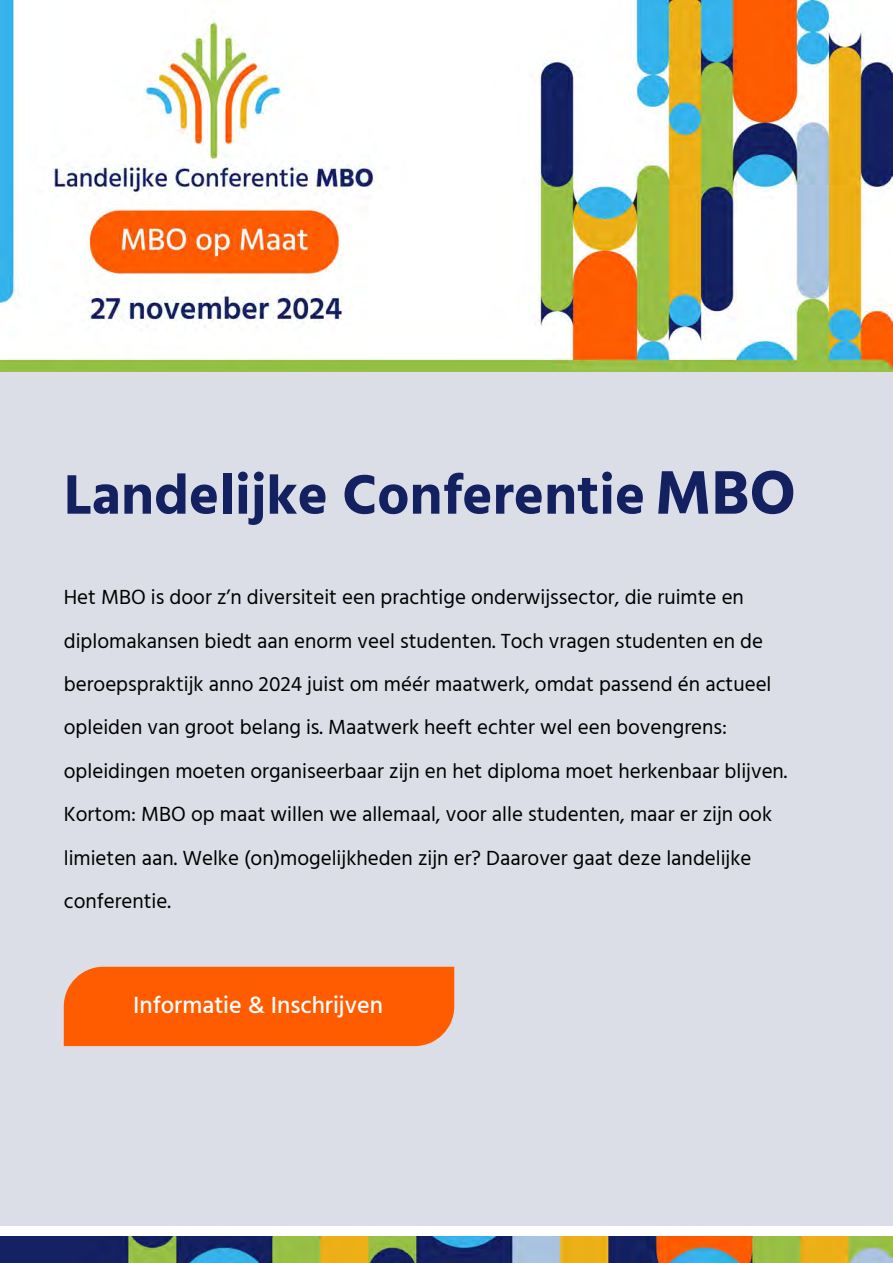
<style>
.page{position:relative;width:893px;height:1263px;background:#fff}
.page>*{position:absolute;margin:0;border:0;box-sizing:border-box;transform-origin:0 0}
.t1{font:700 57px "Hind";color:#142160}
.t2{font:500 24px "Hind";color:#fff}
.t3{font:21px/43.5px "Hind";color:#000}
.s1{font-size:63px}
</style>
<div class="page">
<img style="left:0;top:0;width:893px;height:372px">
<div style="left:0;top:372px;width:893px;height:853px;background:#dcdee7"></div>
<div style="left:64px;top:967px;width:390px;height:79px;background:#ff5c00"></div>
<img style="left:0;top:1237px;width:893px;height:26px">
<h1 class="t1" style="left:64px;top:461px;width:733px">Landelijke Conferentie <span class="s1">MBO</span></h1>
<p class="t3" style="left:64px;top:576px;width:725px">Het MBO is door z’n diversiteit een prachtige onderwijssector, die ruimte en diplomakansen biedt aan enorm veel studenten. Toch vragen studenten en de beroepspraktijk anno 2024 juist om méér maatwerk, omdat passend én actueel opleiden van groot belang is. Maatwerk heeft echter wel een bovengrens: opleidingen moeten organiseerbaar zijn en het diploma moet herkenbaar blijven.<br>Kortom: MBO op maat willen we allemaal, voor alle studenten, maar er zijn ook limieten aan. Welke (on)mogelijkheden zijn er? Daarover gaat deze landelijke conferentie.</p>
<p class="t2" style="left:133px;top:989px;width:251px">Informatie &amp; Inschrijven</p>
</div>
